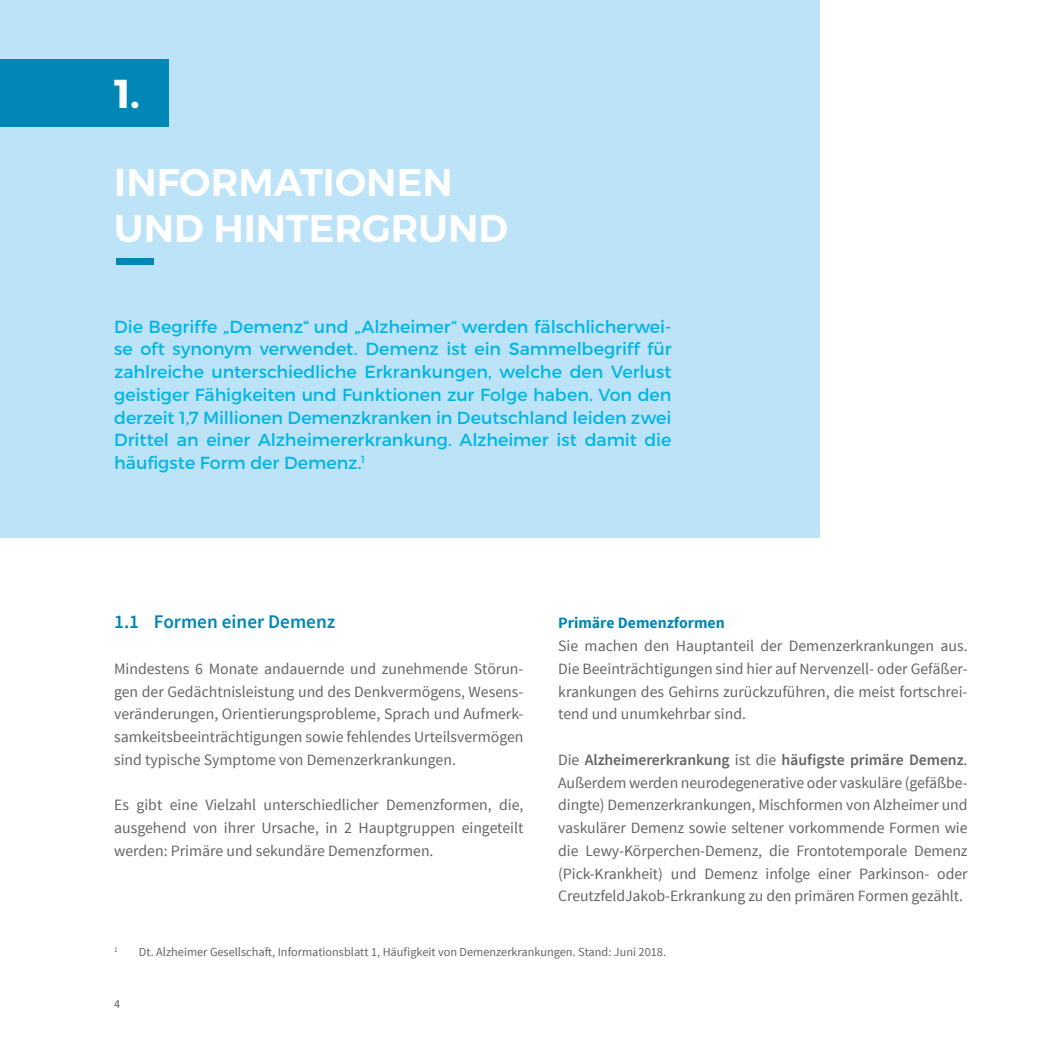
<style>
.page{position:relative;width:1042px;height:1042px;background:#fff}
.page>*{position:absolute;margin:0;border:0;box-sizing:border-box;transform-origin:0 0}
.t1{font:700 40.25px "Montserrat";color:#fff}
.t2{font:600 38.5px/45.5px "Montserrat";color:#fff}
.t3{font:600 19.25px "Source Sans Pro";color:#0087b5}
.t4{font:17.5px/22.8px "Montserrat";color:#00b5e5;text-align:justify}
.t5{font:15.75px/22.8px "Source Sans Pro";color:#636463;text-align:justify}
.t6{font:700 15.75px "Source Sans Pro";color:#0087b5}
.t7{font:12.25px "Source Sans Pro";color:#636463}
.t8{font:7.17px "Source Sans Pro";color:#636463}
.s1{font-weight:600}
</style>
<div class="page">
<div style="left:0;top:0;width:819px;height:537px;background:#bce3f7"></div>
<div style="left:117px;top:259px;width:37px;height:6px;background:#0087b5"></div>
<div style="left:0;top:60px;width:169px;height:67px;background:#0087b5"></div>
<h1 class="t1" style="left:114px;top:68px;width:27px">1.</h1>
<h2 class="t2" style="left:114px;top:160px;width:395px">INFORMATIONEN<br>UND HINTERGRUND</h2>
<p class="t4" style="left:114px;top:315px;width:559px">Die Begriffe „Demenz“ und „Alzheimer“ werden fälschlicherwei&shy;se oft synonym verwendet. Demenz ist ein Sammelbegriff für zahlreiche unterschiedliche Erkrankungen, welche den Verlust geistiger Fähigkeiten und Funktionen zur Folge haben. Von den derzeit 1,7 Millionen Demenzkranken in Deutschland leiden zwei Drittel an einer Alzheimererkrankung. Alzheimer ist damit die häufigste Form der Demenz.<sup>1</sup></p>
<p class="t3" style="left:114px;top:610px;width:223px">1.1 Formen einer Demenz</p>
<p class="t5" style="left:114px;top:657px;width:411px">Mindestens 6 Monate andauernde und zunehmende Störun&shy;gen der Gedächtnisleistung und des Denkvermögens, Wesens&shy;veränderungen, Orientierungsprobleme, Sprach und Aufmerk&shy;samkeitsbeeinträchtigungen sowie fehlendes Urteilsvermögen sind typische Symptome von Demenzerkrankungen.</p>
<p class="t5" style="left:114px;top:794px;width:411px">Es gibt eine Vielzahl unterschiedlicher Demenzformen, die, ausgehend von ihrer Ursache, in 2 Hauptgruppen eingeteilt werden: Primäre und sekundäre Demenzformen.</p>
<p class="t6" style="left:558px;top:613px;width:168px">Primäre Demenzformen</p>
<p class="t5" style="left:558px;top:635px;width:411px">Sie machen den Hauptanteil der Demenzerkrankungen aus.<br>Die Beeinträchtigungen sind hier auf Nervenzell- oder Gefäßer&shy;krankungen des Gehirns zurückzuführen, die meist fortschrei&shy;tend und unumkehrbar sind.</p>
<p class="t5" style="left:558px;top:748px;width:411px">Die <span class="s1">Alzheimererkrankung</span> ist die <span class="s1">häufigste primäre Demenz</span>.<br>Außerdem werden neurodegenerative oder vaskuläre (gefäßbe&shy;dingte) Demenzerkrankungen, Mischformen von Alzheimer und vaskulärer Demenz sowie seltener vorkommende Formen wie die Lewy-Körperchen-Demenz, die Frontotemporale Demenz (Pick-Krankheit) und Demenz infolge einer Parkinson- oder CreutzfeldJakob-Erkrankung zu den primären Formen gezählt.</p>
<p class="t8" style="left:114px;top:945px;width:5px">1</p>
<p class="t7" style="left:139px;top:944px;width:529px">Dt. Alzheimer Gesellschaft, Informationsblatt 1, Häufigkeit von Demenzerkrankungen. Stand: Juni 2018.</p>
<p class="t7" style="left:114px;top:996px;width:8px">4</p>
</div>
